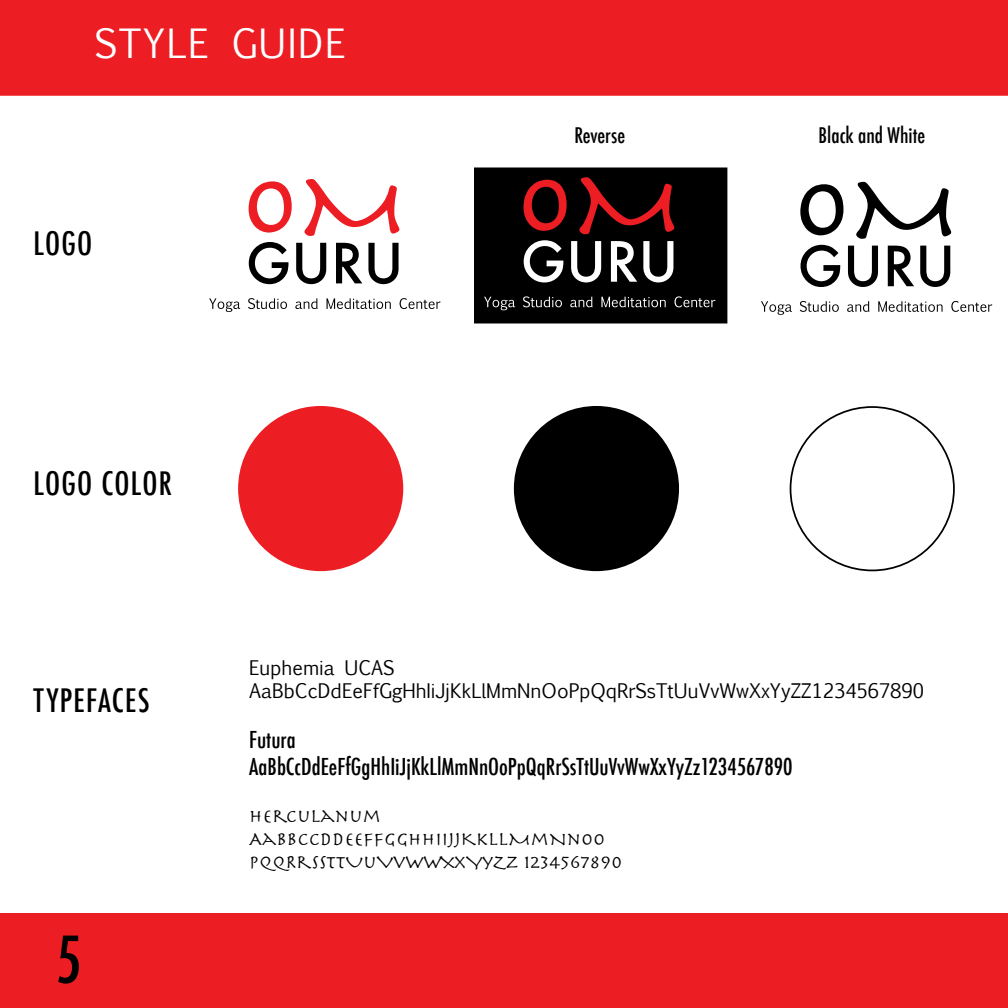
<style>
.page{position:relative;width:1008px;height:1008px;background:#fff}
.page>*{position:absolute;margin:0;border:0;box-sizing:border-box;transform-origin:0 0}
.t1{font:500 condensed 63px "Futura";color:#000}
.t2{font:38.5px "Euphemia UCAS";color:#fff}
.t3{font:500 condensed 31.5px "Futura";letter-spacing:.04em;color:#000}
.t4{font:500 condensed 31.5px "Futura";letter-spacing:.085em;color:#000}
.t5{font:500 condensed 22.75px/27.3px "Futura";color:#000}
.t6{font:500 condensed 21px "Futura";color:#000}
.t7{font:19.25px/23.1px "Euphemia UCAS";color:#000}
.t8{font:19.25px/23.1px "Herculanum";color:#000}
</style>
<div class="page">
<div style="left:0;top:0;width:1008px;height:96px;background:#ed1d24"></div>
<div style="left:0;top:913px;width:1008px;height:95px;background:#ed1d24"></div>
<div style="left:475px;top:168px;width:252px;height:155px;background:#000"></div>
<svg style="left:523px;top:179px;width:44px;height:52px"></svg>
<svg style="left:579px;top:177px;width:96px;height:58px"></svg>
<svg style="left:524px;top:240px;width:39px;height:42px"></svg>
<svg style="left:571px;top:241px;width:30px;height:41px"></svg>
<svg style="left:611px;top:241px;width:26px;height:41px"></svg>
<svg style="left:643px;top:241px;width:30px;height:41px"></svg>
<svg style="left:484px;top:297px;width:31px;height:13px"></svg>
<svg style="left:523px;top:296px;width:39px;height:11px"></svg>
<svg style="left:570px;top:297px;width:23px;height:10px"></svg>
<svg style="left:601px;top:297px;width:65px;height:10px"></svg>
<svg style="left:674px;top:296px;width:41px;height:11px"></svg>
<svg style="left:800px;top:184px;width:44px;height:52px"></svg>
<svg style="left:856px;top:181px;width:96px;height:58px"></svg>
<svg style="left:801px;top:245px;width:39px;height:42px"></svg>
<svg style="left:848px;top:246px;width:30px;height:41px"></svg>
<svg style="left:888px;top:246px;width:26px;height:40px"></svg>
<svg style="left:920px;top:246px;width:30px;height:41px"></svg>
<svg style="left:761px;top:301px;width:31px;height:14px"></svg>
<svg style="left:800px;top:301px;width:39px;height:11px"></svg>
<svg style="left:847px;top:301px;width:22px;height:11px"></svg>
<svg style="left:878px;top:301px;width:65px;height:11px"></svg>
<svg style="left:951px;top:301px;width:41px;height:11px"></svg>
<svg style="left:248px;top:181px;width:44px;height:52px"></svg>
<svg style="left:304px;top:179px;width:96px;height:57px"></svg>
<svg style="left:249px;top:242px;width:39px;height:42px"></svg>
<svg style="left:296px;top:243px;width:30px;height:41px"></svg>
<svg style="left:336px;top:243px;width:26px;height:40px"></svg>
<svg style="left:368px;top:243px;width:31px;height:41px"></svg>
<svg style="left:209px;top:298px;width:31px;height:14px"></svg>
<svg style="left:248px;top:298px;width:39px;height:11px"></svg>
<svg style="left:295px;top:298px;width:23px;height:11px"></svg>
<svg style="left:327px;top:298px;width:64px;height:11px"></svg>
<svg style="left:400px;top:298px;width:40px;height:11px"></svg>
<div style="left:239px;top:407px;width:163px;height:163px;background:#ed1d24;border-radius:50%"></div>
<div style="left:515px;top:407px;width:163px;height:163px;background:#000;border-radius:50%"></div>
<h2 class="t2" style="left:94px;top:16px;width:24px">Styl</h2>
<h2 class="t2" style="left:188px;top:16px;width:159px">e Guide</h2>
<h3 class="t3" style="left:33px;top:223px;width:60px">Logo</h3>
<h3 class="t3" style="left:33px;top:463px;width:140px">Logo Color</h3>
<p class="t6" style="left:574px;top:122px;width:52px">Reverse</p>
<p class="t6" style="left:819px;top:122px;width:108px">Black and White</p>
<h3 class="t4" style="left:33px;top:681px;width:115px">Typefaces</h3>
<h1 class="t1" style="left:55px;top:919px;width:28px">5</h1>
<p class="t7" style="left:249px;top:656px;width:676px">Euphemia UCAS<br>AaBbCcDdEeFfGgHhIiJjKkLlMmNnOoPpQqRrSsTtUuVvWwXxYyZZ1234567890</p>
<p class="t5" style="left:249px;top:726px;width:545px">Futura<br>AaBbCcDdEeFfGgHhIiJjKkLlMmNnOoPpQqRrSsTtUuVvWwXxYyZz1234567890</p>
<p class="t8" style="left:249px;top:803px;width:375px">HERCULANUM<br>AABBCCDDEEFFGGHHIIJJKKLLMMNNOO<br>PQQRRSSTTUUVVWWXXYYZZ 1234567890</p>
</div>
